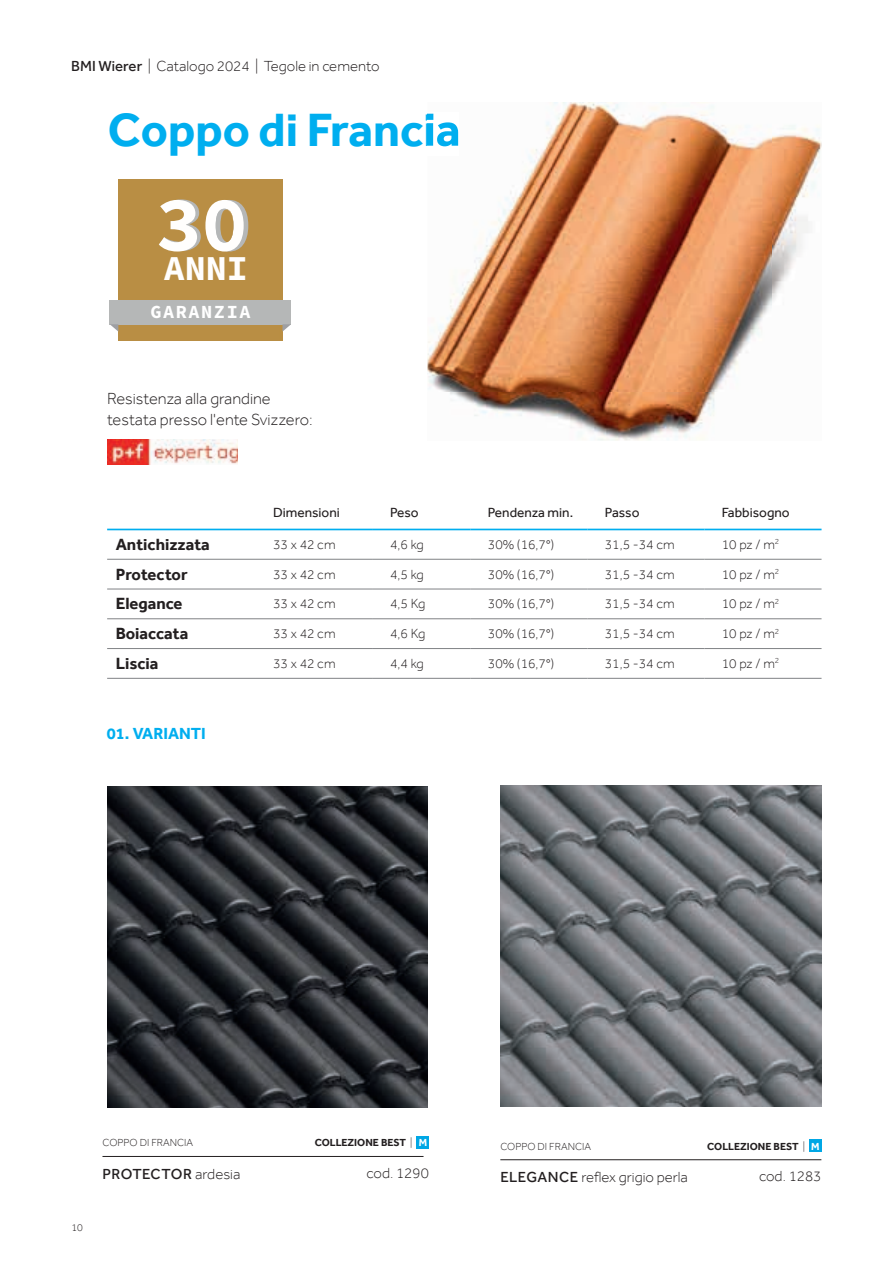
<style>
.page{position:relative;width:893px;height:1263px;background:#fff}
.page>*{position:absolute;margin:0;border:0;box-sizing:border-box;transform-origin:0 0}
.t1{font:700 78.3px "Source Code Roman";color:#fffefd}
.t2{font:700 48px "Effra";color:#00aeef}
.t3{font:700 35.1px "Source Code Roman";color:#fffefd}
.t4{font:700 18.6px "Source Code Roman";letter-spacing:.085em;color:#fff}
.t5{font:700 16.65px "Effra";color:#231f20}
.t6{font:300 16.5px/21px "Effra";color:#231f20}
.t7{font:700 16.5px "Effra";color:#00aeef}
.t8{font:300 15px "Effra";color:#231f20}
.t9{font:500 15px "Effra Trial";letter-spacing:.02em;color:#231f20}
.t10{font:300 13.65px "Effra";color:#231f20}
.t11{font:13.65px "Effra";color:#231f20}
.t12{font:700 10.5px "Effra";color:#231f20}
.t13{font:300 10.5px "Effra";color:#231f20}
.s1{font-family:"Effra Trial";font-weight:500}
.s2{font-weight:300}
.s3{color:#fff}
.s4{font-family:"Effra";font-weight:300}
</style>
<div class="page">
<div style="left:118px;top:179px;width:164px;height:162px;background:#b98e44"></div>
<img style="left:109px;top:290px;width:174px;height:51px">
<img style="left:118px;top:290px;width:164px;height:51px">
<div style="left:110px;top:300px;width:181px;height:24px;background:#b5b7b7"></div>
<svg style="left:110px;top:324px;width:8px;height:8px"></svg>
<svg style="left:282px;top:324px;width:9px;height:8px"></svg>
<svg style="left:161px;top:199px;width:40px;height:52px"></svg>
<div style="left:216px;top:209px;width:18px;height:34px;background:#bca883;border-radius:50%"></div>
<div style="left:216px;top:209px;width:17px;height:34px;background:#b5b7b7;border-radius:50%"></div>
<svg style="left:220px;top:209px;width:13px;height:33px"></svg>
<img style="left:427px;top:102px;width:394px;height:339px">
<img style="left:427px;top:113px;width:31px;height:42px">
<hr style="left:107px;top:589px;width:149px;height:1px;background:#808285">
<hr style="left:256px;top:589px;width:117px;height:1px;background:#808285">
<hr style="left:373px;top:589px;width:98px;height:1px;background:#808285">
<hr style="left:471px;top:589px;width:117px;height:1px;background:#808285">
<hr style="left:588px;top:589px;width:117px;height:1px;background:#808285">
<hr style="left:705px;top:589px;width:116px;height:1px;background:#808285">
<hr style="left:107px;top:559px;width:149px;height:1px;background:#808285">
<hr style="left:256px;top:559px;width:117px;height:1px;background:#808285">
<hr style="left:373px;top:559px;width:98px;height:1px;background:#808285">
<hr style="left:471px;top:559px;width:117px;height:1px;background:#808285">
<hr style="left:588px;top:559px;width:117px;height:1px;background:#808285">
<hr style="left:705px;top:559px;width:116px;height:1px;background:#808285">
<hr style="left:107px;top:529px;width:149px;height:1px;background:#00aeef">
<hr style="left:107px;top:678px;width:149px;height:1px;background:#808285">
<hr style="left:256px;top:678px;width:117px;height:1px;background:#808285">
<hr style="left:373px;top:678px;width:98px;height:1px;background:#808285">
<hr style="left:471px;top:678px;width:117px;height:1px;background:#808285">
<hr style="left:588px;top:678px;width:117px;height:1px;background:#808285">
<hr style="left:705px;top:678px;width:116px;height:1px;background:#808285">
<hr style="left:256px;top:529px;width:117px;height:1px;background:#00aeef">
<hr style="left:373px;top:529px;width:98px;height:1px;background:#00aeef">
<hr style="left:471px;top:529px;width:117px;height:1px;background:#00aeef">
<hr style="left:107px;top:648px;width:149px;height:1px;background:#808285">
<hr style="left:256px;top:648px;width:117px;height:1px;background:#808285">
<hr style="left:373px;top:648px;width:98px;height:1px;background:#808285">
<hr style="left:471px;top:648px;width:117px;height:1px;background:#808285">
<hr style="left:588px;top:648px;width:117px;height:1px;background:#808285">
<hr style="left:705px;top:648px;width:116px;height:1px;background:#808285">
<hr style="left:588px;top:529px;width:117px;height:1px;background:#00aeef">
<hr style="left:705px;top:529px;width:116px;height:1px;background:#00aeef">
<hr style="left:107px;top:618px;width:149px;height:1px;background:#808285">
<hr style="left:256px;top:618px;width:117px;height:1px;background:#808285">
<hr style="left:373px;top:618px;width:98px;height:1px;background:#808285">
<hr style="left:471px;top:618px;width:117px;height:1px;background:#808285">
<hr style="left:588px;top:618px;width:117px;height:1px;background:#808285">
<hr style="left:705px;top:618px;width:116px;height:1px;background:#808285">
<img style="left:107px;top:786px;width:321px;height:321px">
<hr style="left:102px;top:1156px;width:321px;height:1px;background:#231f20">
<svg style="left:416px;top:1136px;width:13px;height:13px"></svg>
<img style="left:500px;top:786px;width:321px;height:321px">
<hr style="left:500px;top:1159px;width:321px;height:1px;background:#231f20">
<svg style="left:809px;top:1139px;width:12px;height:13px"></svg>
<img style="left:108px;top:439px;width:130px;height:25px">
<p class="t8" style="left:71px;top:57px;width:310px"><span class="s1">BMI Wierer</span> | Catalogo 2024 | Tegole in cemento</p>
<h2 class="t2" style="left:108px;top:101px;width:354px">Coppo di Francia</h2>
<h1 class="t1" style="left:155px;top:168px;width:94px">30</h1>
<h3 class="t3" style="left:164px;top:242px;width:86px">ANNI</h3>
<h3 class="t4" style="left:150px;top:298px;width:102px">GARANZIA</h3>
<p class="t6" style="left:107px;top:388px;width:207px">Resistenza alla grandine testata presso l'ente Svizzero:</p>
<p class="t11" style="left:273px;top:504px;width:68px">Dimensioni</p>
<p class="t11" style="left:390px;top:504px;width:30px">Peso</p>
<p class="t11" style="left:488px;top:504px;width:87px">Pendenza min.</p>
<p class="t11" style="left:605px;top:504px;width:36px">Passo</p>
<p class="t11" style="left:722px;top:504px;width:69px">Fabbisogno</p>
<p class="t5" style="left:116px;top:534px;width:96px">Antichizzata</p>
<p class="t10" style="left:273px;top:536px;width:64px">33 x 42 cm</p>
<p class="t10" style="left:390px;top:536px;width:35px">4,6 kg</p>
<p class="t10" style="left:488px;top:536px;width:68px">30% (16,7°)</p>
<p class="t10" style="left:605px;top:536px;width:71px">31,5 -34 cm</p>
<p class="t10" style="left:722px;top:536px;width:59px">10 pz / m<sup>2</sup></p>
<p class="t5" style="left:116px;top:564px;width:73px">Protector</p>
<p class="t10" style="left:273px;top:566px;width:64px">33 x 42 cm</p>
<p class="t10" style="left:390px;top:566px;width:35px">4,5 kg</p>
<p class="t10" style="left:488px;top:566px;width:68px">30% (16,7°)</p>
<p class="t10" style="left:605px;top:566px;width:71px">31,5 -34 cm</p>
<p class="t10" style="left:722px;top:566px;width:59px">10 pz / m<sup>2</sup></p>
<p class="t5" style="left:116px;top:594px;width:68px">Elegance</p>
<p class="t10" style="left:273px;top:596px;width:64px">33 x 42 cm</p>
<p class="t10" style="left:390px;top:596px;width:37px">4,5 Kg</p>
<p class="t10" style="left:488px;top:596px;width:68px">30% (16,7°)</p>
<p class="t10" style="left:605px;top:596px;width:71px">31,5 -34 cm</p>
<p class="t10" style="left:722px;top:596px;width:59px">10 pz / m<sup>2</sup></p>
<p class="t5" style="left:116px;top:624px;width:74px">Boiaccata</p>
<p class="t10" style="left:273px;top:625px;width:64px">33 x 42 cm</p>
<p class="t10" style="left:390px;top:625px;width:37px">4,6 Kg</p>
<p class="t10" style="left:488px;top:625px;width:68px">30% (16,7°)</p>
<p class="t10" style="left:605px;top:625px;width:71px">31,5 -34 cm</p>
<p class="t10" style="left:722px;top:625px;width:59px">10 pz / m<sup>2</sup></p>
<p class="t5" style="left:116px;top:653px;width:44px">Liscia</p>
<p class="t10" style="left:273px;top:655px;width:64px">33 x 42 cm</p>
<p class="t10" style="left:390px;top:655px;width:35px">4,4 kg</p>
<p class="t10" style="left:488px;top:655px;width:68px">30% (16,7°)</p>
<p class="t10" style="left:605px;top:655px;width:71px">31,5 -34 cm</p>
<p class="t10" style="left:722px;top:655px;width:59px">10 pz / m<sup>2</sup></p>
<p class="t7" style="left:107px;top:723px;width:101px">01. VARIANTI</p>
<p class="t13" style="left:71px;top:1221px;width:13px">10</p>
<p class="t12" style="left:315px;top:1136px;width:114px">COLLEZIONE BEST <span class="s2">|</span> <span class="s3">M</span></p>
<p class="t13" style="left:500px;top:1140px;width:92px">COPPO DI FRANCIA</p>
<p class="t8" style="left:500px;top:1168px;width:189px"><span class="s1">ELEGANCE</span> reflex grigio perla</p>
<p class="t8" style="left:759px;top:1167px;width:64px">cod. 1283</p>
<p class="t13" style="left:102px;top:1136px;width:92px">COPPO DI FRANCIA</p>
<p class="t9" style="left:102px;top:1164px;width:139px">PROTECTOR <span class="s4">ardesia</span></p>
<p class="t8" style="left:367px;top:1164px;width:64px">cod. 1290</p>
<p class="t12" style="left:707px;top:1140px;width:114px">COLLEZIONE BEST <span class="s2">|</span> <span class="s3">M</span></p>
</div>
